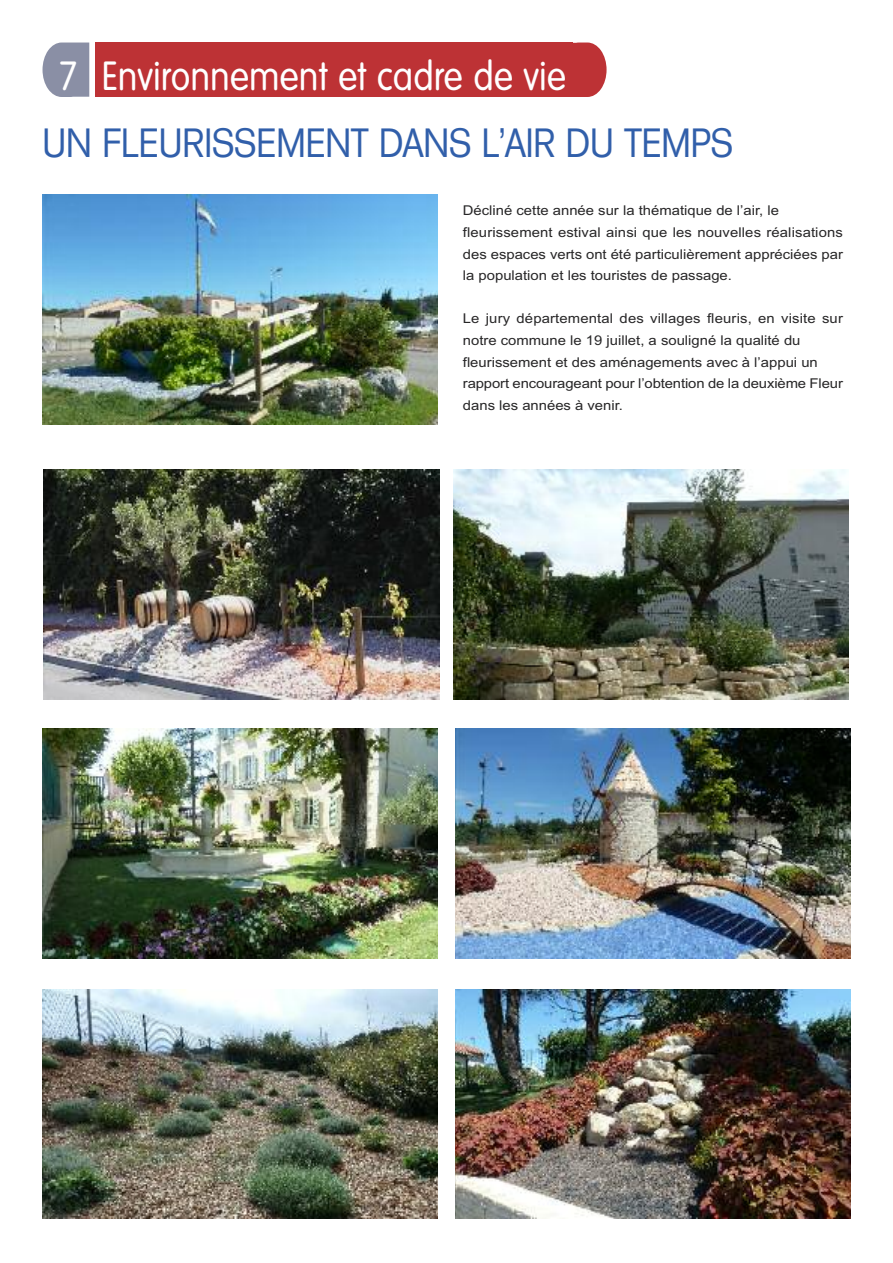
<style>
.page{position:relative;width:893px;height:1263px;background:#fff}
.page>*{position:absolute;margin:0;border:0;box-sizing:border-box;transform-origin:0 0}
.t1{font:39.6px "Adam Becker";color:#315faa;scale:.91 1}
.t2{font:39.6px "Roland Becker";color:#fff;scale:.91 1}
.t3{font:13.5px/21.6px "Arial";color:#272627;scale:1.1 1}
</style>
<div class="page">
<svg style="left:43px;top:43px;width:46px;height:54px;background:#9398ac"></svg>
<svg style="left:572px;top:43px;width:35px;height:54px;background:#c54c4e"></svg>
<div style="left:95px;top:43px;width:477px;height:54px;background:#bd3235"></div>
<img style="left:43px;top:195px;width:395px;height:229px">
<img style="left:44px;top:469px;width:395px;height:230px">
<img style="left:453px;top:469px;width:396px;height:230px">
<img style="left:43px;top:989px;width:395px;height:230px">
<img style="left:455px;top:989px;width:395px;height:230px">
<img style="left:43px;top:729px;width:395px;height:229px">
<img style="left:455px;top:729px;width:395px;height:229px">
<h1 class="t2" style="left:58px;top:53px;width:560px">7 Environnement et cadre de vie</h1>
<h1 class="t1" style="left:43px;top:120px;width:760px">UN FLEURISSEMENT DANS L’AIR DU TEMPS</h1>
<p class="t3" style="left:463px;top:200px;width:347px">Décliné cette année sur la thématique de l’air, le fleurissement estival ainsi que les nouvelles réalisations des espaces verts ont été particulièrement appréciées par la population et les touristes de passage.</p>
<p class="t3" style="left:463px;top:308px;width:347px">Le jury départemental des villages fleuris, en visite sur notre commune le 19 juillet, a souligné la qualité du fleurissement et des aménagements avec à l’appui un rapport encourageant pour l’obtention de la deuxième Fleur dans les années à venir.</p>
</div>
